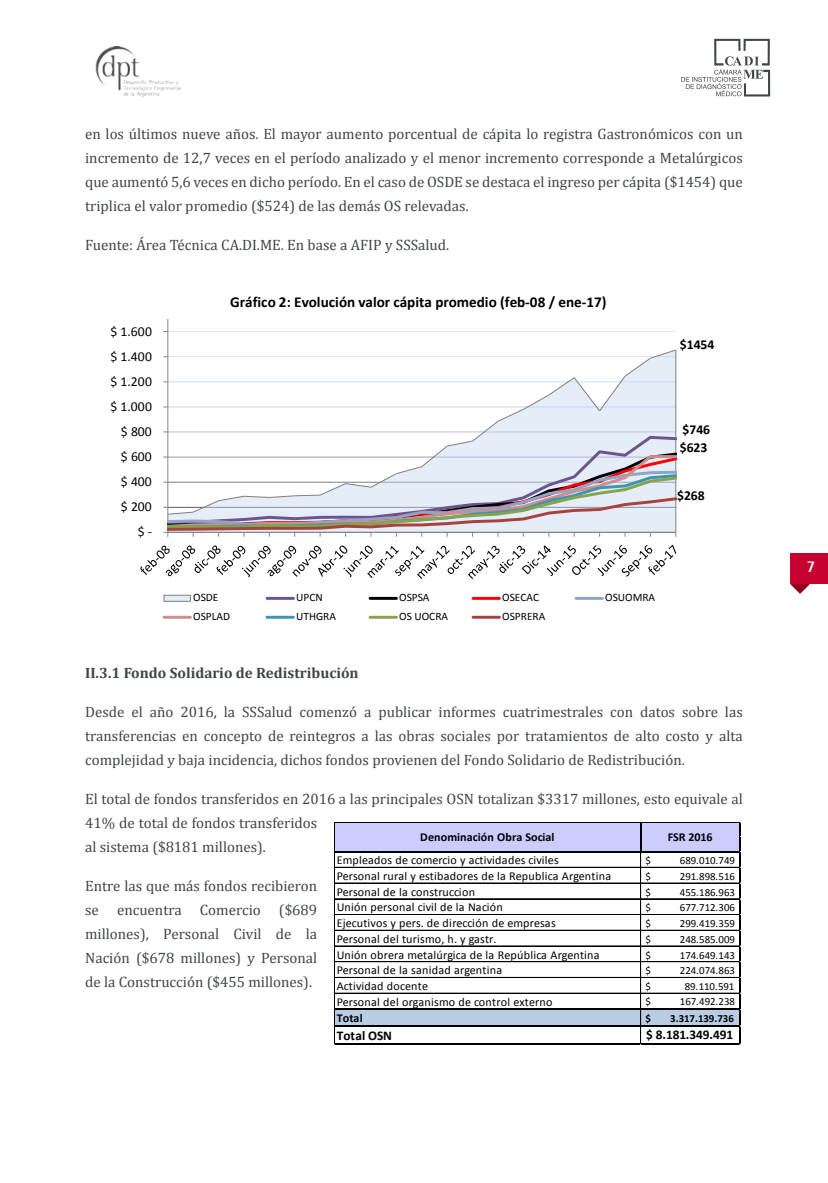
<style>
.page{position:relative;width:828px;height:1183px;background:#fff}
.page>*{position:absolute;margin:0;border:0;box-sizing:border-box;transform-origin:0 0}
.t1{font:700 16.5px "Rotis Semi Sans Std";color:#fff}
.t2{font:700 15.15px "Calibri";color:#000}
.t3{font:15px/24px "Cambria";color:#404644;text-align:justify}
.t4{font:700 15px "Cambria";color:#404644}
.t5{font:13.65px "Calibri";color:#000}
.t6{font:700 13.65px "Calibri";color:#000}
.t7{font:700 13.35px "Calibri";letter-spacing:-.005em;color:#000}
.t8{font:12.15px "Calibri";letter-spacing:.02em;color:#000}
.t9{font:700 12.15px "Calibri";letter-spacing:.005em;color:#000}
.t10{font:11.4px "Calibri";letter-spacing:-.005em;color:#000}
.t11{font:10.95px "Calibri";letter-spacing:-.005em;color:#000}
.t12{font:700 10.95px "Calibri";letter-spacing:-.005em;color:#000}
</style>
<div class="page">
<svg style="left:681px;top:39px;width:88px;height:57px"></svg>
<svg style="left:790px;top:584px;width:19px;height:9px"></svg>
<img style="left:95px;top:46px;width:86px;height:51px">
<svg style="left:168px;top:331px;width:507px;height:17px"></svg>
<hr style="left:167px;top:319px;width:1px;height:213px;background:#868686">
<svg style="left:163px;top:348px;width:513px;height:188px"></svg>
<svg style="left:140px;top:544px;width:535px;height:35px"></svg>
<div style="left:164px;top:595px;width:26px;height:6px;background:#e5edf8"></div>
<div style="left:163px;top:594px;width:28px;height:7px;border:1px solid #7f7f7f"></div>
<hr style="left:267px;top:596px;width:26px;height:3px;background:#6e548d">
<hr style="left:370px;top:596px;width:26px;height:3px;background:#000">
<hr style="left:473px;top:596px;width:26px;height:3px;background:#f00">
<hr style="left:575px;top:596px;width:27px;height:3px;background:#8ea5cb">
<hr style="left:164px;top:615px;width:26px;height:3px;background:#ce8e8d">
<hr style="left:267px;top:615px;width:26px;height:3px;background:#3d96ae">
<hr style="left:370px;top:615px;width:26px;height:3px;background:#86a44a">
<hr style="left:473px;top:615px;width:26px;height:3px;background:#a8423f">
<div style="left:334px;top:822px;width:406px;height:29px;background:#ccf"></div>
<div style="left:334px;top:1009px;width:406px;height:17px;background:#b8cce4"></div>
<hr style="left:334px;top:821px;width:406px;height:1px;background:#000">
<svg style="left:639px;top:821px;width:2px;height:29px"></svg>
<hr style="left:334px;top:850px;width:406px;height:1px;background:#000">
<hr style="left:334px;top:866px;width:404px;height:1px;background:#000">
<hr style="left:334px;top:867px;width:404px;height:1px;background:#000">
<hr style="left:334px;top:882px;width:404px;height:1px;background:#000">
<hr style="left:334px;top:898px;width:404px;height:1px;background:#000">
<hr style="left:334px;top:913px;width:404px;height:1px;background:#000">
<hr style="left:334px;top:914px;width:404px;height:1px;background:#000">
<hr style="left:334px;top:929px;width:404px;height:1px;background:#000">
<hr style="left:334px;top:945px;width:404px;height:1px;background:#000">
<hr style="left:334px;top:961px;width:404px;height:1px;background:#000">
<hr style="left:334px;top:976px;width:404px;height:1px;background:#000">
<hr style="left:334px;top:977px;width:404px;height:1px;background:#000">
<hr style="left:334px;top:992px;width:404px;height:1px;background:#000">
<hr style="left:640px;top:851px;width:1px;height:157px;background:#000">
<hr style="left:334px;top:1008px;width:406px;height:1px;background:#000">
<hr style="left:334px;top:1024px;width:406px;height:2px;background:#000">
<hr style="left:334px;top:821px;width:1px;height:223px;background:#000">
<hr style="left:334px;top:1043px;width:406px;height:1px;background:#000">
<hr style="left:738px;top:822px;width:2px;height:222px;background:#000">
<svg style="left:640px;top:1009px;width:1px;height:36px"></svg>
<div style="left:790px;top:553px;width:37px;height:31px;background:#c60230"></div>
<p class="t3" style="left:85px;top:122px;width:658px">en los últimos nueve años. El mayor aumento porcentual de cápita lo registra Gastronómicos con un incremento de 12,7 veces en el período analizado y el menor incremento corresponde a Metalúrgicos que aumentó 5,6 veces en dicho período. En el caso de OSDE se destaca el ingreso per cápita ($1454) que triplica el valor promedio ($524) de las demás OS relevadas.</p>
<p class="t3" style="left:85px;top:233px;width:365px">Fuente: Área Técnica CA.DI.ME. En base a AFIP y SSSalud.</p>
<p class="t5" style="left:110px;top:322px;width:43px">$ 1.600</p>
<p class="t5" style="left:110px;top:347px;width:43px">$ 1.400</p>
<p class="t5" style="left:110px;top:372px;width:43px">$ 1.200</p>
<p class="t5" style="left:110px;top:397px;width:43px">$ 1.000</p>
<p class="t5" style="left:121px;top:423px;width:32px">$ 800</p>
<p class="t5" style="left:121px;top:448px;width:32px">$ 600</p>
<p class="t5" style="left:121px;top:473px;width:32px">$ 400</p>
<p class="t5" style="left:121px;top:498px;width:32px">$ 200</p>
<p class="t5" style="left:138px;top:523px;width:16px">$ -</p>
<p class="t2" style="left:230px;top:292px;width:378px">Gráfico 2: Evolución valor cápita promedio (feb-08 / ene-17)</p>
<p class="t6" style="left:679px;top:336px;width:36px">$1454</p>
<p class="t6" style="left:682px;top:420px;width:29px">$746</p>
<p class="t6" style="left:679px;top:438px;width:29px">$623</p>
<p class="t6" style="left:676px;top:486px;width:29px">$268</p>
<p class="t10" style="left:193px;top:590px;width:27px">OSDE</p>
<p class="t10" style="left:296px;top:590px;width:28px">UPCN</p>
<p class="t10" style="left:399px;top:590px;width:32px">OSPSA</p>
<p class="t10" style="left:502px;top:590px;width:38px">OSECAC</p>
<p class="t10" style="left:605px;top:590px;width:51px">OSUOMRA</p>
<p class="t10" style="left:193px;top:609px;width:38px">OSPLAD</p>
<p class="t10" style="left:296px;top:609px;width:41px">UTHGRA</p>
<p class="t10" style="left:399px;top:609px;width:50px">OS UOCRA</p>
<p class="t10" style="left:502px;top:609px;width:44px">OSPRERA</p>
<p class="t4" style="left:85px;top:664px;width:275px">II.3.1 Fondo Solidario de Redistribución</p>
<p class="t3" style="left:85px;top:700px;width:658px">Desde el año 2016, la SSSalud comenzó a publicar informes cuatrimestrales con datos sobre las transferencias en concepto de reintegros a las obras sociales por tratamientos de alto costo y alta complejidad y baja incidencia, dichos fondos provienen del Fondo Solidario de Redistribución.</p>
<p class="t3" style="left:85px;top:786px;width:658px;text-align:left">El total de fondos transferidos en 2016 a las principales OSN totalizan $3317 millones, esto equivale al<br>41% de total de fondos transferidos<br>al sistema ($8181 millones).</p>
<p class="t3" style="left:85px;top:873px;width:233px">Entre las que más fondos recibieron se encuentra Comercio ($689 millones), Personal Civil de la Nación ($678 millones) y Personal de la Construcción ($455 millones).</p>
<p class="t9" style="left:420px;top:829px;width:136px">Denominación Obra Social</p>
<p class="t9" style="left:667px;top:829px;width:46px">FSR 2016</p>
<p class="t8" style="left:336px;top:852px;width:223px">Empleados de comercio y actividades civiles</p>
<p class="t11" style="left:645px;top:853px;width:7px">$</p>
<p class="t11" style="left:679px;top:853px;width:57px">689.010.749</p>
<p class="t8" style="left:336px;top:868px;width:276px">Personal rural y estibadores de la Republica Argentina</p>
<p class="t11" style="left:645px;top:869px;width:7px">$</p>
<p class="t11" style="left:679px;top:869px;width:57px">291.898.516</p>
<p class="t8" style="left:336px;top:883px;width:140px">Personal de la construccion</p>
<p class="t11" style="left:645px;top:885px;width:7px">$</p>
<p class="t11" style="left:679px;top:885px;width:57px">455.186.963</p>
<p class="t8" style="left:336px;top:899px;width:167px">Unión personal civil de la Nación</p>
<p class="t11" style="left:645px;top:900px;width:7px">$</p>
<p class="t11" style="left:679px;top:900px;width:57px">677.712.306</p>
<p class="t8" style="left:336px;top:915px;width:220px">Ejecutivos y pers. de dirección de empresas</p>
<p class="t11" style="left:645px;top:916px;width:7px">$</p>
<p class="t11" style="left:679px;top:916px;width:57px">299.419.359</p>
<p class="t8" style="left:336px;top:931px;width:161px">Personal del turismo, h. y gastr.</p>
<p class="t11" style="left:645px;top:932px;width:7px">$</p>
<p class="t11" style="left:679px;top:932px;width:57px">248.585.009</p>
<p class="t8" style="left:336px;top:946px;width:264px">Unión obrera metalúrgica de la República Argentina</p>
<p class="t11" style="left:645px;top:947px;width:7px">$</p>
<p class="t11" style="left:679px;top:947px;width:57px">174.649.143</p>
<p class="t8" style="left:336px;top:962px;width:167px">Personal de la sanidad argentina</p>
<p class="t11" style="left:645px;top:963px;width:7px">$</p>
<p class="t11" style="left:679px;top:963px;width:57px">224.074.863</p>
<p class="t8" style="left:336px;top:978px;width:93px">Actividad docente</p>
<p class="t11" style="left:645px;top:979px;width:7px">$</p>
<p class="t11" style="left:684px;top:979px;width:51px">89.110.591</p>
<p class="t8" style="left:336px;top:993px;width:217px">Personal del organismo de control externo</p>
<p class="t11" style="left:645px;top:994px;width:7px">$</p>
<p class="t11" style="left:679px;top:994px;width:57px">167.492.238</p>
<p class="t9" style="left:336px;top:1010px;width:27px">Total</p>
<p class="t12" style="left:645px;top:1010px;width:7px">$</p>
<p class="t12" style="left:669px;top:1010px;width:65px">3.317.139.736</p>
<p class="t7" style="left:336px;top:1026px;width:57px">Total OSN</p>
<p class="t7" style="left:645px;top:1026px;width:89px">$ 8.181.349.491</p>
<p class="t1" style="left:805px;top:556px;width:10px">7</p>
</div>
